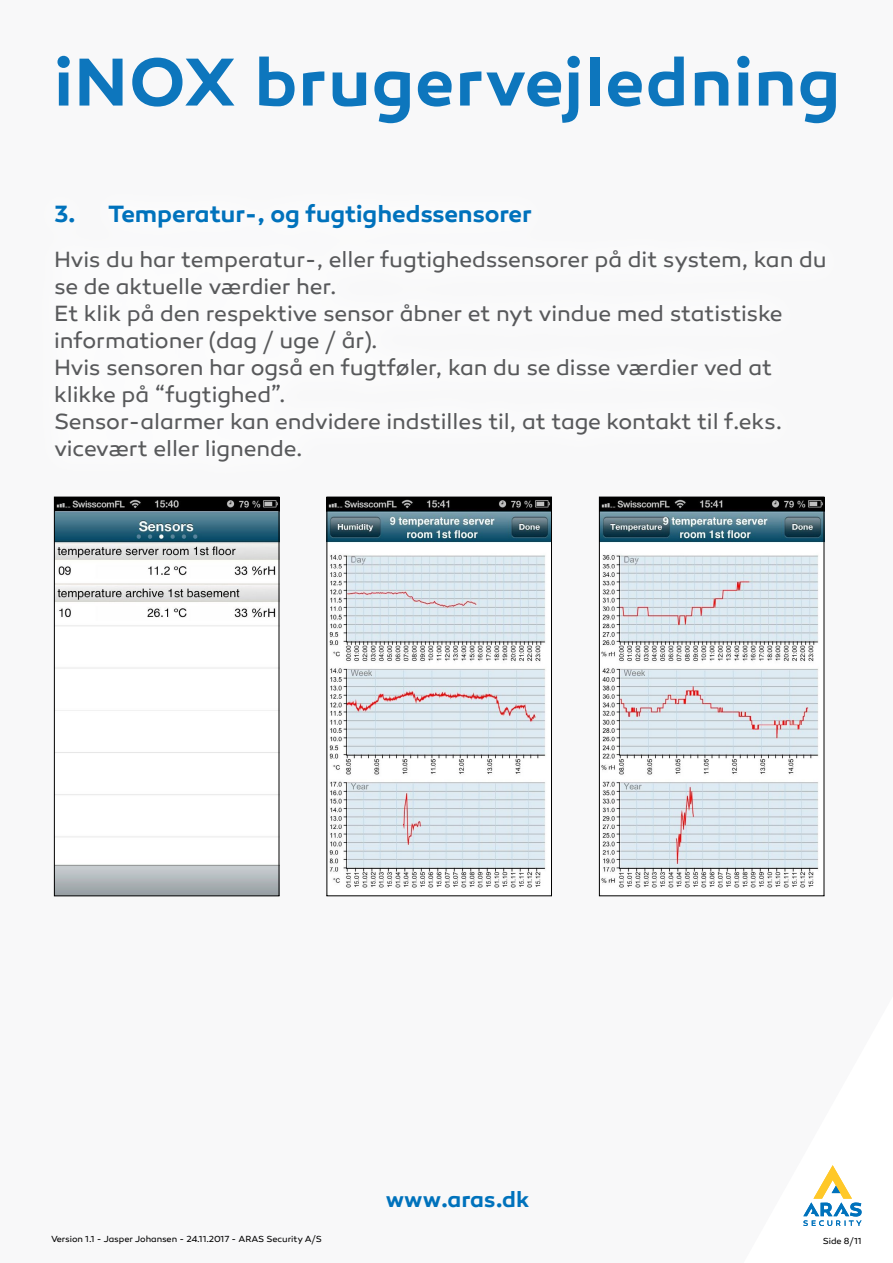
<style>
.page{position:relative;width:893px;height:1263px;background:#fff}
.page>*{position:absolute;margin:0;border:0;box-sizing:border-box;transform-origin:0 0}
.t1{font:600 69px "Canaro";letter-spacing:.015em;color:#0d76bd}
.t2{font:600 24px "Canaro";letter-spacing:-.005em;color:#0072bc}
.t3{font:22.5px/27px "Canaro";letter-spacing:-.005em;color:#58595b}
.t4{font:600 22.5px "Canaro";color:#0072bc}
.t5{font:9px "Canaro";letter-spacing:-.005em;color:#000}
</style>
<div class="page">
<svg style="left:803px;top:1165px;width:58px;height:61px"></svg>
<img style="left:56px;top:499px;width:221px;height:395px">
<div style="left:54px;top:497px;width:225px;height:399px;border:1px solid #000"></div>
<img style="left:328px;top:499px;width:222px;height:389px">
<div style="left:326px;top:497px;width:226px;height:399px;border:1px solid #000"></div>
<img style="left:601px;top:499px;width:221px;height:389px">
<div style="left:599px;top:497px;width:225px;height:399px;border:1px solid #000"></div>
<h1 class="t1" style="left:54px;top:40px;width:787px">iNOX brugervejledning</h1>
<p class="t2" style="left:54px;top:199px;width:479px">3. Temperatur-, og fugtighedssensorer</p>
<p class="t3" style="left:54px;top:246px;width:774px">Hvis du har temperatur-, eller fugtighedssensorer på dit system, kan du se de aktuelle værdier her.<br>Et klik på den respektive sensor åbner et nyt vindue med statistiske informationer (dag / uge / år).<br>Hvis sensoren har også en fugtføler, kan du se disse værdier ved at klikke på “fugtighed”.<br>Sensor-alarmer kan endvidere indstilles til, at tage kontakt til f.eks. vicevært eller lignende.</p>
<p class="t4" style="left:386px;top:1186px;width:145px">www.aras.dk</p>
<p class="t5" style="left:51px;top:1234px;width:273px">Version 1.1 - Jasper Johansen - 24.11.2017 - ARAS Security A/S</p>
<p class="t5" style="left:823px;top:1236px;width:40px">Side 8/11</p>
</div>
